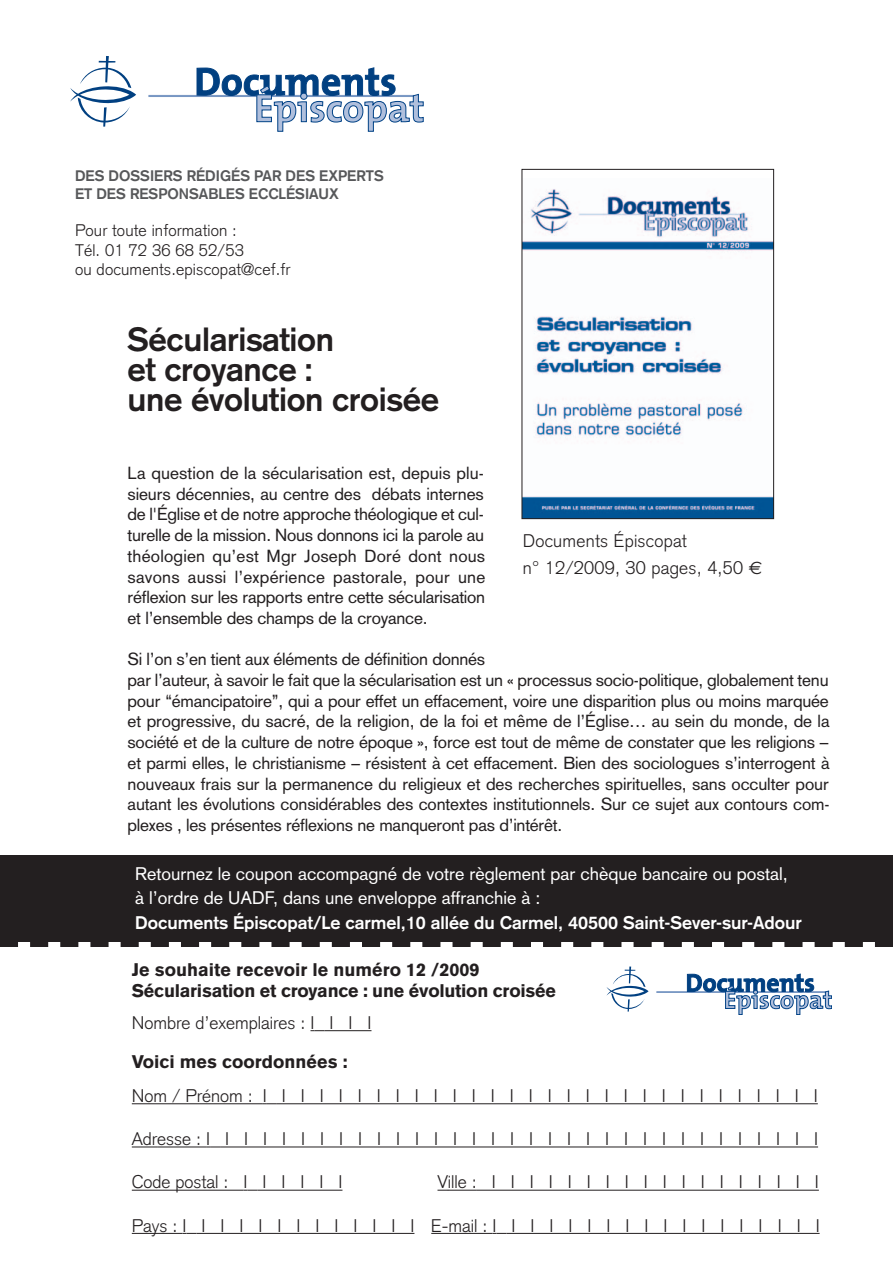
<style>
.page{position:relative;width:893px;height:1263px;background:#fff}
.page>*{position:absolute;margin:0;border:0;box-sizing:border-box;transform-origin:0 0}
.t1{font:700 33px/30px "Akzidenz Grotesk";letter-spacing:-.01em;color:#231f20}
.t2{font:300 18px/26.7px "Akzidenz Grotesk";color:#231f20}
.t3{font:18px/24px "Akzidenz Grotesk";color:#fff}
.t4{font:900 18px/21.5px "Akzidenz Grotesk";color:#231f20}
.t5{font:700 18px "Akzidenz Grotesk";color:#fff}
.t6{font:17.25px/20.7px "Akzidenz Grotesk";letter-spacing:-.015em;color:#231f20;text-align:justify}
.t7{font:300 16.5px/19.8px "Akzidenz Grotesk";letter-spacing:.01em;color:#231f20}
.t8{font:700 15px/18px "Akzidenz Grotesk";color:#57585a}
.s1{font-family:"Euro Sans";font-weight:400}
</style>
<div class="page">
<img style="left:524px;top:189px;width:248px;height:328px">
<div style="left:522px;top:169px;width:252px;height:350px;border:1px solid #231f20"></div>
<hr style="left:148px;top:96px;width:266px;height:1px;background:#7393c1">
<hr style="left:148px;top:95px;width:266px;height:1px;background:#7393c1">
<svg style="left:196px;top:67px;width:228px;height:65px"></svg>
<svg style="left:70px;top:56px;width:66px;height:71px"></svg>
<hr style="left:656px;top:992px;width:170px;height:1px;background:#7393c1">
<hr style="left:656px;top:991px;width:170px;height:1px;background:#7393c1">
<svg style="left:687px;top:973px;width:145px;height:42px"></svg>
<svg style="left:606px;top:966px;width:43px;height:45px"></svg>
<svg style="left:310px;top:1030px;width:14px;height:1px"></svg>
<hr style="left:324px;top:1030px;width:47px;height:1px;background:#231f20">
<hr style="left:132px;top:1103px;width:131px;height:1px;background:#231f20">
<svg style="left:263px;top:1103px;width:14px;height:1px"></svg>
<hr style="left:277px;top:1103px;width:541px;height:1px;background:#231f20">
<svg style="left:132px;top:1146px;width:25px;height:1px"></svg>
<hr style="left:157px;top:1146px;width:49px;height:1px;background:#231f20">
<svg style="left:206px;top:1146px;width:14px;height:1px"></svg>
<hr style="left:220px;top:1146px;width:598px;height:1px;background:#231f20">
<hr style="left:132px;top:1190px;width:111px;height:1px;background:#231f20">
<svg style="left:243px;top:1190px;width:14px;height:1px"></svg>
<hr style="left:257px;top:1190px;width:85px;height:1px;background:#231f20">
<svg style="left:437px;top:1190px;width:40px;height:1px"></svg>
<hr style="left:477px;top:1190px;width:342px;height:1px;background:#231f20">
<hr style="left:132px;top:1233px;width:50px;height:1px;background:#231f20">
<svg style="left:182px;top:1233px;width:14px;height:1px"></svg>
<hr style="left:196px;top:1233px;width:218px;height:1px;background:#231f20">
<hr style="left:431px;top:1233px;width:62px;height:1px;background:#231f20">
<svg style="left:493px;top:1233px;width:14px;height:1px"></svg>
<hr style="left:507px;top:1233px;width:313px;height:1px;background:#231f20">
<div style="left:0;top:855px;width:893px;height:87px;background:#231f20"></div>
<svg style="left:30px;top:942px;width:833px;height:5px"></svg>
<div style="left:0;top:941px;width:18px;height:6px;background:#231f20"></div>
<div style="left:875px;top:941px;width:18px;height:6px;background:#231f20"></div>
<p class="t8" style="left:75px;top:168px;width:310px">DES DOSSIERS RÉDIGÉS PAR DES EXPERTS<br>ET DES RESPONSABLES ECCLÉSIAUX</p>
<p class="t7" style="left:75px;top:222px;width:217px">Pour toute information :<br>Tél. 01 72 36 68 52/53<br>ou documents.episcopat@cef.fr</p>
<h1 class="t1" style="left:128px;top:327px;width:313px">Sécularisation<br>et croyance :<br>une évolution croisée</h1>
<p class="t6" style="left:128px;top:464px;width:359px">La question de la sécularisation est, depuis plu&shy;sieurs décennies, au centre des débats internes de l'Église et de notre approche théologique et cul&shy;turelle de la mission. Nous donnons ici la parole au théologien qu’est Mgr Joseph Doré dont nous savons aussi l’expérience pastorale, pour une réflexion sur les rapports entre cette sécularisation et l’ensemble des champs de la croyance.</p>
<p class="t6" style="left:128px;top:651px;width:704px;text-align:left">Si l’on s’en tient aux éléments de définition donnés<br>par l’auteur, à savoir le fait que la sécularisation est un « processus socio-politique, globalement tenu pour “émancipatoire”, qui a pour effet un effacement, voire une disparition plus ou moins marquée et progressive, du sacré, de la religion, de la foi et même de l’Église… au sein du monde, de la société et de la culture de notre époque », force est tout de même de constater que les religions – et parmi elles, le christianisme – résistent à cet effacement. Bien des sociologues s’interrogent à nouveaux frais sur la permanence du religieux et des recherches spirituelles, sans occulter pour autant les évolutions considérables des contextes institutionnels. Sur ce sujet aux contours com&shy;plexes , les présentes réflexions ne manqueront pas d’intérêt.</p>
<p class="t2" style="left:523px;top:529px;width:241px">Documents Épiscopat<br>n° 12/2009, 30 pages, 4,50 <span class="s1">€</span></p>
<p class="t3" style="left:135px;top:863px;width:654px">Retournez le coupon accompagné de votre règlement par chèque bancaire ou postal, à l’ordre de UADF, dans une enveloppe affranchie à :</p>
<p class="t5" style="left:135px;top:916px;width:668px">Documents Épiscopat/Le carmel,10 allée du Carmel, 40500 Saint-Sever-sur-Adour</p>
<p class="t4" style="left:132px;top:960px;width:426px">Je souhaite recevoir le numéro 12 /2009<br>Sécularisation et croyance : une évolution croisée</p>
<p class="t2" style="left:132px;top:1011px;width:241px">Nombre d’exemplaires : I I I I</p>
<p class="t4" style="left:132px;top:1052px;width:218px">Voici mes coordonnées :</p>
<p class="t2" style="left:132px;top:1084px;width:688px">Nom / Prénom : I I I I I I I I I I I I I I I I I I I I I I I I I I I I I I</p>
<p class="t2" style="left:132px;top:1128px;width:688px">Adresse : I I I I I I I I I I I I I I I I I I I I I I I I I I I I I I I I I</p>
<p class="t2" style="left:132px;top:1171px;width:212px">Code postal : I I I I I I</p>
<p class="t2" style="left:437px;top:1171px;width:383px">Ville : I I I I I I I I I I I I I I I I I I</p>
<p class="t2" style="left:132px;top:1214px;width:689px">Pays : I I I I I I I I I I I I I E-mail : I I I I I I I I I I I I I I I I I I</p>
</div>
